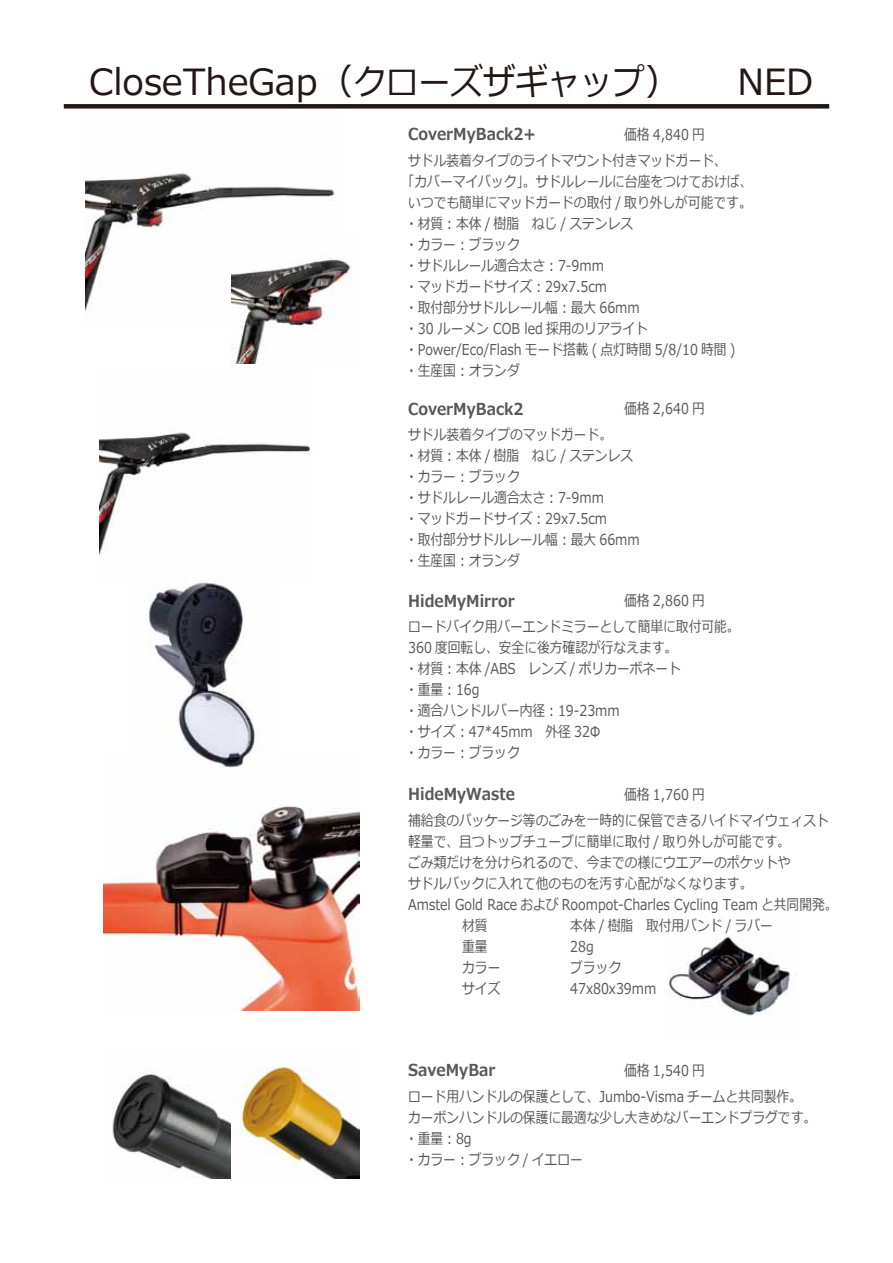
<style>
.page{position:relative;width:893px;height:1263px;background:#fff}
.page>*{position:absolute;margin:0;border:0;box-sizing:border-box;transform-origin:0 0}
.t1{font:36px "Meiryo";color:#221815}
.t2{font:700 16.5px "Meiryo";color:#595757;scale:.9 1}
.t3{font:15px/21px "Meiryo";color:#595757;scale:.85 1}
</style>
<div class="page">
<img style="left:104px;top:806px;width:255px;height:205px">
<img style="left:668px;top:936px;width:123px;height:80px">
<img style="left:86px;top:173px;width:249px;height:137px">
<img style="left:231px;top:236px;width:121px;height:127px">
<img style="left:100px;top:432px;width:210px;height:147px">
<img style="left:149px;top:579px;width:106px;height:189px">
<div style="left:64px;top:104px;width:765px;height:5px;background:#221815"></div>
<img style="left:112px;top:1066px;width:247px;height:112px">
<h1 class="t1" style="left:89px;top:57px;width:593px">CloseTheGap（クローズザギャップ）</h1>
<h1 class="t1" style="left:737px;top:57px;width:77px">NED</h1>
<p class="t3" style="left:408px;top:122px;width:376px;line-height:26.2px;text-indent:216px">価格 4,840 円<br>サドル装着タイプのライトマウント付きマッドガード、</p>
<p class="t3" style="left:402px;top:172px;width:414px">「カバーマイバック」。サドルレールに台座をつけておけば、いつでも簡単にマッドガードの取付 / 取り外しが可能です。・材質︓本体 / 樹脂　ねじ / ステンレス<br>・カラー︓ブラック<br>・サドルレール適合太さ︓7-9mm<br>・マッドガードサイズ︓29x7.5cm<br>・取付部分サドルレール幅︓最大 66mm<br>・30 ルーメン COB led 採用のリアライト・Power/Eco/Flash モード搭載 ( 点灯時間 5/8/10 時間 )<br>・生産国︓オランダ</p>
<p class="t2" style="left:408px;top:123px;width:143px">CoverMyBack2+</p>
<p class="t2" style="left:408px;top:397px;width:130px">CoverMyBack2</p>
<p class="t3" style="left:624px;top:399px;width:96px">価格 2,640 円</p>
<p class="t3" style="left:405px;top:425px;width:278px">サドル装着タイプのマッドガード。<br>・材質︓本体 / 樹脂　ねじ / ステンレス・カラー︓ブラック<br>・サドルレール適合太さ︓7-9mm<br>・マッドガードサイズ︓29x7.5cm<br>・取付部分サドルレール幅︓最大 66mm・生産国︓オランダ</p>
<p class="t3" style="left:408px;top:588px;width:391px;line-height:26.2px;text-indent:216px">価格 2,860 円<br>ロードバイク用バーエンドミラーとして簡単に取付可能。</p>
<p class="t3" style="left:405px;top:638px;width:326px">360 度回転し、安全に後方確認が行なえます。・材質︓本体 /ABS　レンズ / ポリカーボネート・重量︓16g<br>・適合ハンドルバー内径︓19-23mm<br>・サイズ︓47*45mm　外径 32Φ<br>・カラー︓ブラック</p>
<p class="t2" style="left:408px;top:589px;width:120px">HideMyMirror</p>
<p class="t3" style="left:408px;top:782px;width:496px;line-height:26.2px;text-indent:216px">価格 1,760 円<br>補給食のパッケージ等のごみを一時的に保管できるハイドマイウェィスト</p>
<p class="t3" style="left:408px;top:832px;width:451px">軽量で、且つトップチューブに簡単に取付 / 取り外しが可能です。</p>
<p class="t3" style="left:408px;top:853px;width:451px">ごみ類だけを分けられるので、今までの様にウエアーのポケットや</p>
<p class="t3" style="left:408px;top:874px;width:406px">サドルバックに入れて他のものを汚す心配がなくなります。</p>
<p class="t3" style="left:408px;top:895px;width:507px">Amstel Gold Race および Roompot-Charles Cycling Team と共同開発。</p>
<p class="t3" style="left:462px;top:916px;width:31px">材質</p>
<p class="t3" style="left:570px;top:916px;width:240px">本体 / 樹脂　取付用バンド / ラバー</p>
<p class="t3" style="left:462px;top:937px;width:31px">重量</p>
<p class="t3" style="left:570px;top:937px;width:29px">28g</p>
<p class="t3" style="left:462px;top:958px;width:46px">カラー</p>
<p class="t3" style="left:570px;top:958px;width:61px">ブラック</p>
<p class="t3" style="left:462px;top:979px;width:46px">サイズ</p>
<p class="t3" style="left:570px;top:979px;width:103px">47x80x39mm</p>
<p class="t2" style="left:408px;top:783px;width:120px">HideMyWaste</p>
<p class="t3" style="left:408px;top:1058px;width:465px;line-height:26.2px;text-indent:216px">価格 1,540 円<br>ロード用ハンドルの保護として、Jumbo-Visma チームと共同製作。</p>
<p class="t3" style="left:405px;top:1108px;width:485px">カーボンハンドルの保護に最適な少し大きめなバーエンドプラグです。・重量︓8g<br>・カラー︓ブラック / イエロー</p>
<p class="t2" style="left:408px;top:1059px;width:99px">SaveMyBar</p>
</div>
